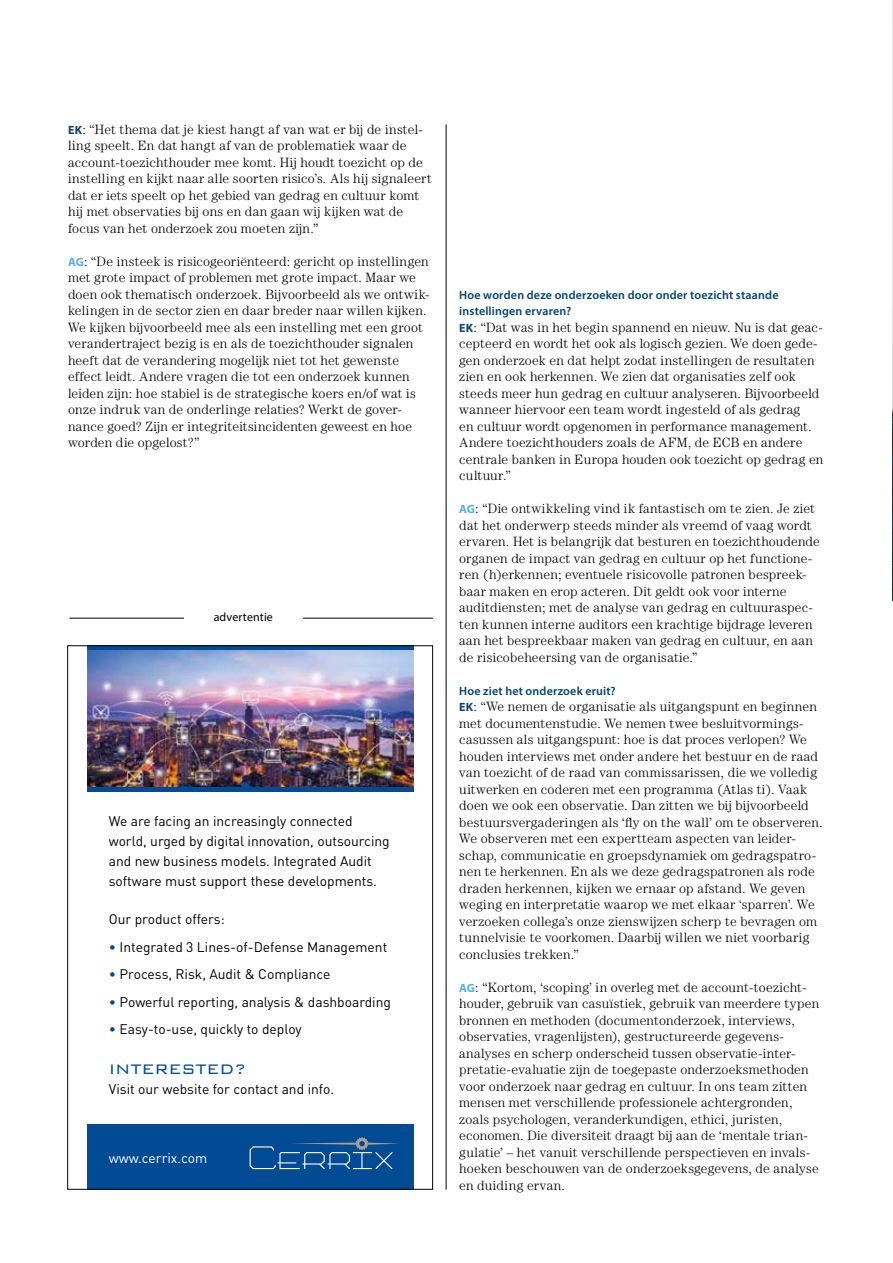
<style>
.page{position:relative;width:893px;height:1263px;background:#fff}
.page>*{position:absolute;margin:0;border:0;box-sizing:border-box;transform-origin:0 0}
.t1{font:300 18.45px "Bank Gothic BT";color:#004b93}
.t2{font:13.8px/20px "DIN Pro";color:#000}
.t3{font:13.8px "DIN Pro";color:#fff}
.t4{font:300 13.5px/16.5px "Century LT";letter-spacing:.015em;color:#000}
.t5{font:600 12px/16.5px "Myriad Pro";letter-spacing:.015em;color:#004371}
.t6{font:12px "Myriad Pro";letter-spacing:.015em;color:#000}
.s1{font-family:"Myriad Pro";font-weight:700;font-size:12px;color:#104173}
.s2{font-family:"Myriad Pro";font-weight:700;font-size:12px;color:#57b1d9}
.s3{color:#004b93}
</style>
<div class="page">
<img style="left:892px;top:0;width:1px;height:601px">
<hr style="left:446px;top:124px;width:1px;height:1066px;background:#000">
<hr style="left:69px;top:618px;width:364px;height:1px;background:#000">
<div style="left:184px;top:612px;width:118px;height:13px;background:#fff"></div>
<div style="left:87px;top:1124px;width:326px;height:65px;background:#004b93"></div>
<img style="left:87px;top:650px;width:326px;height:137px">
<hr style="left:87px;top:787px;width:326px;height:4px;background:#004b93">
<svg style="left:87px;top:646px;width:326px;height:4px"></svg>
<svg style="left:250px;top:1137px;width:149px;height:32px"></svg>
<p class="t4" style="left:68px;top:120px;width:365px"><span class="s1">EK</span>: “Het thema dat je kiest hangt af van wat er bij de instel&shy;ling speelt. En dat hangt af van de problematiek waar de account-toezichthouder mee komt. Hij houdt toezicht op de instelling en kijkt naar alle soorten risico’s. Als hij signaleert dat er iets speelt op het gebied van gedrag en cultuur komt hij met observaties bij ons en dan gaan wij kijken wat de focus van het onderzoek zou moeten zijn.”</p>
<p class="t4" style="left:68px;top:252px;width:363px"><span class="s2">AG</span>: “De insteek is risicogeoriënteerd: gericht op instellingen met grote impact of problemen met grote impact. Maar we doen ook thematisch onderzoek. Bijvoorbeeld als we ontwik&shy;kelingen in de sector zien en daar breder naar willen kijken.<br>We kijken bijvoorbeeld mee als een instelling met een groot verandertraject bezig is en als de toezichthouder signalen heeft dat de verandering mogelijk niet tot het gewenste effect leidt. Andere vragen die tot een onderzoek kunnen leiden zijn: hoe stabiel is de strategische koers en/of wat is onze indruk van de onderlinge relaties? Werkt de gover&shy;nance goed? Zijn er integriteitsincidenten geweest en hoe worden die opgelost?”</p>
<p class="t6" style="left:214px;top:609px;width:61px">advertentie</p>
<p class="t2" style="left:109px;top:809px;width:282px">We are facing an increasingly connected world, urged by digital innovation, outsourcing and new business models. Integrated Audit software must support these developments.</p>
<p class="t2" style="left:109px;top:908px;width:118px">Our product offers:</p>
<p class="t2" style="left:109px;top:935px;width:280px"><span class="s3">•</span> Integrated 3 Lines-of-Defense Management</p>
<p class="t2" style="left:109px;top:963px;width:223px"><span class="s3">•</span> Process, Risk, Audit &amp; Compliance</p>
<p class="t2" style="left:109px;top:990px;width:284px"><span class="s3">•</span> Powerful reporting, analysis &amp; dashboarding</p>
<p class="t2" style="left:109px;top:1018px;width:194px"><span class="s3">•</span> Easy-to-use, quickly to deploy</p>
<h1 class="t1" style="left:109px;top:1060px;width:139px">INTERESTED?</h1>
<p class="t2" style="left:109px;top:1078px;width:227px">Visit our website for contact and info.</p>
<p class="t3" style="left:109px;top:1147px;width:100px">www.cerrix.com</p>
<p class="t5" style="left:459px;top:286px;width:321px">Hoe worden deze onderzoeken door onder toezicht staande instellingen ervaren?</p>
<p class="t4" style="left:459px;top:318px;width:366px"><span class="s1">EK</span>: “Dat was in het begin spannend en nieuw. Nu is dat geac&shy;cepteerd en wordt het ook als logisch gezien. We doen gede&shy;gen onderzoek en dat helpt zodat instellingen de resultaten zien en ook herkennen. We zien dat organisaties zelf ook steeds meer hun gedrag en cultuur analyseren. Bijvoorbeeld wanneer hiervoor een team wordt ingesteld of als gedrag<br>en cultuur wordt opgenomen in performance management.<br>Andere toezichthouders zoals de AFM, de ECB en andere centrale banken in Europa houden ook toezicht op gedrag en cultuur.”</p>
<p class="t4" style="left:459px;top:500px;width:362px"><span class="s2">AG</span>: “Die ontwikkeling vind ik fantastisch om te zien. Je ziet dat het onderwerp steeds minder als vreemd of vaag wordt ervaren. Het is belangrijk dat besturen en toezichthoudende organen de impact van gedrag en cultuur op het functione&shy;ren (h)erkennen; eventuele risicovolle patronen bespreek&shy;baar maken en erop acteren. Dit geldt ook voor interne auditdiensten; met de analyse van gedrag en cultuuraspec&shy;ten kunnen interne auditors een krachtige bijdrage leveren aan het bespreekbaar maken van gedrag en cultuur, en aan de risicobeheersing van de organisatie.”</p>
<p class="t5" style="left:459px;top:682px;width:158px">Hoe ziet het onderzoek eruit?</p>
<p class="t4" style="left:459px;top:698px;width:365px"><span class="s1">EK</span>: “We nemen de organisatie als uitgangspunt en beginnen met documentenstudie. We nemen twee besluitvormings&shy;casussen als uitgangspunt: hoe is dat proces verlopen? We houden interviews met onder andere het bestuur en de raad van toezicht of de raad van commissarissen, die we volledig uitwerken en coderen met een programma (Atlas ti). Vaak doen we ook een observatie. Dan zitten we bij bijvoorbeeld bestuursvergaderingen als ‘fly on the wall’ om te observeren.<br>We observeren met een expertteam aspecten van leider&shy;schap, communicatie en groepsdynamiek om gedragspatro&shy;nen te herkennen. En als we deze gedragspatronen als rode draden herkennen, kijken we ernaar op afstand. We geven weging en interpretatie waarop we met elkaar ‘sparren’. We verzoeken collega’s onze zienswijzen scherp te bevragen om tunnelvisie te voorkomen. Daarbij willen we niet voorbarig conclusies trekken.”</p>
<p class="t4" style="left:459px;top:978px;width:361px"><span class="s2">AG</span>: “Kortom, ‘scoping’ in overleg met de account-toezicht&shy;houder, gebruik van casuïstiek, gebruik van meerdere typen bronnen en methoden (documentonderzoek, interviews, observaties, vragenlijsten), gestructureerde gegevens&shy;analyses en scherp onderscheid tussen observatie-inter&shy;pretatie-evaluatie zijn de toegepaste onderzoeksmethoden voor onderzoek naar gedrag en cultuur. In ons team zitten mensen met verschillende professionele achtergronden, zoals psychologen, veranderkundigen, ethici, juristen, economen. Die diversiteit draagt bij aan de ‘mentale trian&shy;gulatie’ – het vanuit verschillende perspectieven en invals&shy;hoeken beschouwen van de onderzoeksgegevens, de analyse en duiding ervan.</p>
</div>
